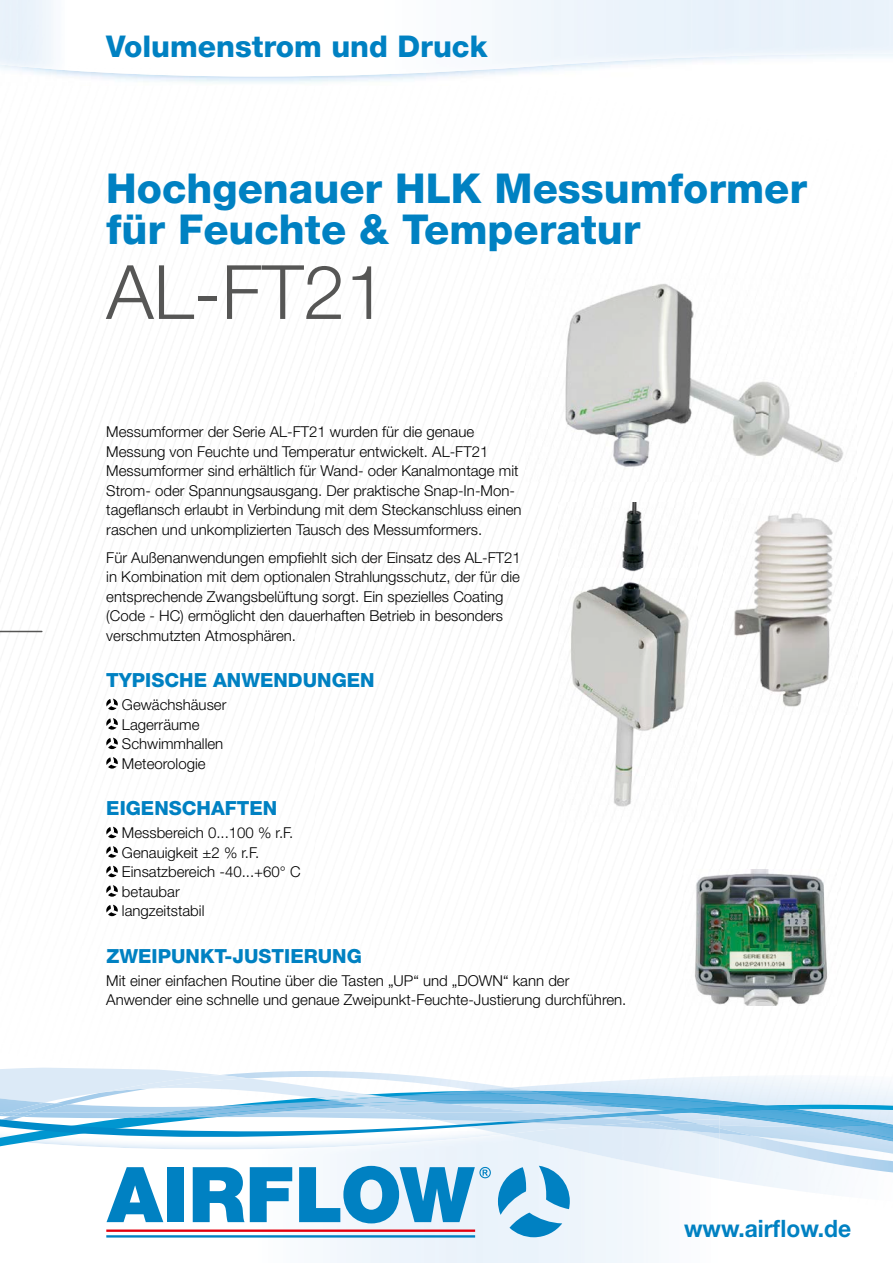
<style>
.page{position:relative;width:893px;height:1263px;background:#fff}
.page>*{position:absolute;margin:0;border:0;box-sizing:border-box;transform-origin:0 0}
.t1{font:300 75px "Helvetica Neue LT";color:#565655}
.t2{font:800 41.25px/41.2px "Helvetica Neue LT";color:#0081c2}
.t3{font:800 30px "Helvetica Neue LT";color:#0081c2}
.t4{font:700 24px "Helvetica Neue LT";color:#0081c2;scale:.95 1}
.t5{font:800 19.5px "Helvetica Neue LT";color:#0081c2}
.t6{font:300 15px/19.5px "Helvetica Neue LT";color:#000}
</style>
<div class="page">
<img style="left:0;top:377px;width:558px;height:138px">
<img style="left:843px;top:520px;width:50px;height:250px">
<img style="left:697px;top:518px;width:27px;height:215px">
<img style="left:746px;top:1005px;width:31px;height:1px">
<svg style="left:107px;top:1193px;width:56px;height:29px"></svg>
<div style="left:167px;top:1167px;width:17px;height:55px;background:#0081c2"></div>
<svg style="left:193px;top:1193px;width:96px;height:29px"></svg>
<hr style="left:106px;top:1229px;width:369px;height:3px;background:#e3000f">
<hr style="left:106px;top:1235px;width:369px;height:2px;background:#0081c2">
<svg style="left:498px;top:1193px;width:72px;height:44px;background:#8cc5e4"></svg>
<svg style="left:299px;top:1193px;width:192px;height:30px;background:#68b4db"></svg>
<svg style="left:0;top:1138px;width:700px;height:55px"></svg>
<img style="left:504px;top:1138px;width:216px;height:41px">
<img style="left:101px;top:1075px;width:148px;height:16px">
<img style="left:720px;top:1154px;width:173px;height:18px">
<img style="left:684px;top:1138px;width:36px;height:1px">
<img style="left:720px;top:1138px;width:173px;height:16px">
<img style="left:809px;top:1138px;width:84px;height:3px">
<svg style="left:0;top:1091px;width:893px;height:47px"></svg>
<svg style="left:0;top:631px;width:43px;height:1px"></svg>
<img style="left:526px;top:284px;width:318px;height:197px">
<img style="left:724px;top:508px;width:134px;height:206px">
<img style="left:559px;top:503px;width:138px;height:304px">
<img style="left:559px;top:569px;width:138px;height:9px">
<svg style="left:106px;top:699px;width:12px;height:11px"></svg>
<svg style="left:106px;top:718px;width:12px;height:12px"></svg>
<svg style="left:106px;top:738px;width:12px;height:11px"></svg>
<svg style="left:106px;top:757px;width:12px;height:12px"></svg>
<svg style="left:106px;top:827px;width:12px;height:11px"></svg>
<svg style="left:106px;top:846px;width:12px;height:12px"></svg>
<svg style="left:106px;top:866px;width:12px;height:11px"></svg>
<svg style="left:106px;top:885px;width:12px;height:12px"></svg>
<svg style="left:106px;top:905px;width:12px;height:11px"></svg>
<img style="left:695px;top:870px;width:133px;height:135px">
<h3 class="t3" style="left:106px;top:28px;width:383px">Volumenstrom und Druck</h3>
<h2 class="t2" style="left:106px;top:167px;width:702px">Hochgenauer HLK Messumformer für Feuchte &amp; Temperatur</h2>
<h1 class="t1" style="left:106px;top:246px;width:282px">AL-FT21</h1>
<p class="t6" style="left:106px;top:422px;width:417px">Messumformer der Serie AL-FT21 wurden für die genaue Messung von Feuchte und Temperatur entwickelt. AL-FT21<br>Messumformer sind erhältlich für Wand- oder Kanalmontage mit Strom- oder Spannungsausgang. Der praktische Snap-In-Mon&shy;tageflansch erlaubt in Verbindung mit dem Steckanschluss einen raschen und unkomplizierten Tausch des Messumformers.</p>
<p class="t6" style="left:106px;top:547px;width:416px">Für Außenanwendungen empfiehlt sich der Einsatz des AL-FT21 in Kombination mit dem optionalen Strahlungsschutz, der für die entsprechende Zwangsbelüftung sorgt. Ein spezielles Coating (Code - HC) ermöglicht den dauerhaften Betrieb in besonders verschmutzten Atmosphären.</p>
<h3 class="t5" style="left:106px;top:669px;width:270px">TYPISCHE ANWENDUNGEN</h3>
<p class="t6" style="left:122px;top:695px;width:106px">Gewächshäuser<br>Lagerräume<br>Schwimmhallen<br>Meteorologie</p>
<h3 class="t5" style="left:106px;top:797px;width:172px">EIGENSCHAFTEN</h3>
<p class="t6" style="left:122px;top:823px;width:180px">Messbereich 0...100 % r.F.<br>Genauigkeit ±2 % r.F.<br>Einsatzbereich -40...+60° C betaubar<br>langzeitstabil</p>
<h3 class="t5" style="left:106px;top:944px;width:257px">ZWEIPUNKT-JUSTIERUNG</h3>
<p class="t6" style="left:106px;top:970px;width:522px">Mit einer einfachen Routine über die Tasten „UP“ und „DOWN“ kann der<br>Anwender eine schnelle und genaue Zweipunkt-Feuchte-Justierung durchführen.</p>
<h3 class="t4" style="left:684px;top:1214px;width:177px">www.airflow.de</h3>
</div>
